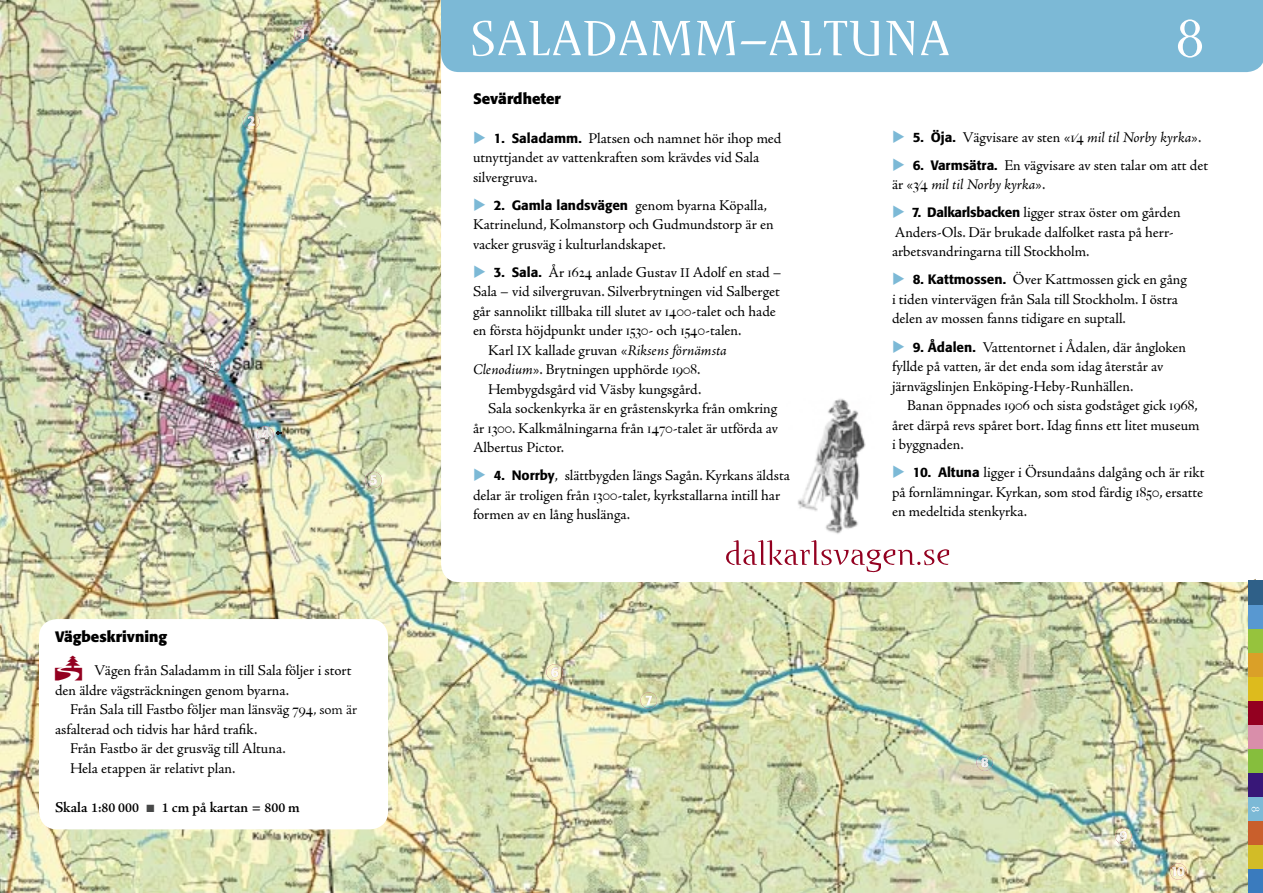
<style>
.page{position:relative;width:1263px;height:893px;background:#fff}
.page>*{position:absolute;margin:0;border:0;box-sizing:border-box;transform-origin:0 0}
.t1{font:15px/19.5px "Adobe Jenson Pro";color:#000}
.t2{font:600 15px "Adobe Jenson Pro";color:#000}
.t3{font:700 15px "Formata";color:#000}
.s1{font-family:"Big Caslon";font-weight:500;font-size:13.5px}
.s2{font-weight:300}
.s3{font-size:13.5px}
.s4{color:#474848}
.s5{color:#7cb9d6}
.s6{font-family:"Formata";font-weight:500;font-size:13.5px}
.s7{font-style:italic}
</style>
<div class="page">
<img style="left:0;top:0;width:1256px;height:893px">
<div style="left:441px;top:0;width:822px;height:582px;background:#fff;border-radius:18px"></div>
<img style="left:798px;top:399px;width:68px;height:135px">
<div style="left:441px;top:0;width:822px;height:72px;background:#7cb9d6"></div>
<img style="left:976px;top:754px;width:17px;height:17px">
<svg style="left:981px;top:758px;width:7px;height:9px"></svg>
<img style="left:640px;top:692px;width:17px;height:17px;border-radius:50%">
<svg style="left:646px;top:696px;width:6px;height:9px"></svg>
<img style="left:546px;top:664px;width:17px;height:17px">
<svg style="left:551px;top:668px;width:7px;height:9px"></svg>
<img style="left:365px;top:472px;width:17px;height:16px">
<svg style="left:370px;top:475px;width:7px;height:10px"></svg>
<img style="left:257px;top:426px;width:16px;height:17px">
<svg style="left:262px;top:430px;width:7px;height:9px"></svg>
<img style="left:204px;top:357px;width:17px;height:16px">
<svg style="left:209px;top:361px;width:7px;height:9px"></svg>
<img style="left:243px;top:113px;width:16px;height:16px">
<svg style="left:248px;top:116px;width:7px;height:10px"></svg>
<img style="left:1170px;top:863px;width:16px;height:17px">
<svg style="left:1172px;top:867px;width:12px;height:9px"></svg>
<img style="left:294px;top:26px;width:17px;height:16px">
<img style="left:1115px;top:828px;width:16px;height:16px">
<svg style="left:1120px;top:831px;width:7px;height:10px"></svg>
<svg style="left:300px;top:29px;width:4px;height:10px"></svg>
<div style="left:39px;top:619px;width:349px;height:210px;background:#fff;border-radius:18px"></div>
<svg style="left:1178px;top:19px;width:24px;height:39px"></svg>
<svg style="left:472px;top:19px;width:477px;height:40px"></svg>
<svg style="left:726px;top:540px;width:223px;height:33px"></svg>
<div style="left:441px;top:0;width:15px;height:19px;background:#7cb9d6"></div>
<div style="left:1228px;top:0;width:35px;height:62px;background:#7cb9d6"></div>
<svg style="left:276px;top:431px;width:5px;height:4px"></svg>
<div style="left:1248px;top:869px;width:15px;height:24px;background:#3a7bbe"></div>
<div style="left:1248px;top:580px;width:15px;height:25px;background:#2f6088"></div>
<div style="left:1248px;top:845px;width:15px;height:24px;background:#d2bc27"></div>
<div style="left:1248px;top:821px;width:15px;height:24px;background:#c95f2c"></div>
<div style="left:1248px;top:797px;width:15px;height:24px;background:#7cb9d6"></div>
<div style="left:1248px;top:773px;width:15px;height:24px;background:#381778"></div>
<div style="left:1248px;top:749px;width:15px;height:24px;background:#86be3d"></div>
<div style="left:1248px;top:725px;width:15px;height:24px;background:#d98eaa"></div>
<div style="left:1248px;top:701px;width:15px;height:24px;background:#930020"></div>
<div style="left:1248px;top:629px;width:15px;height:24px;background:#96c33d"></div>
<div style="left:1248px;top:605px;width:15px;height:24px;background:#5898d1"></div>
<div style="left:1248px;top:653px;width:15px;height:24px;background:#daa028"></div>
<div style="left:1248px;top:677px;width:15px;height:24px;background:#ddbb1d"></div>
<svg style="left:1251px;top:807px;width:8px;height:5px"></svg>
<p class="t3" style="left:55px;top:627px;width:114px">Vägbeskrivning</p>
<p class="t1" style="left:55px;top:661px;width:298px;text-indent:39px">Vägen från Saladamm in till Sala följer i stort den äldre vägsträckningen genom byarna.</p>
<p class="t1" style="left:70px;top:700px;width:289px">Från Sala till Fastbo följer man länsväg <span class="s1">794</span><span class="s2">, som är</span></p>
<p class="t1" style="left:55px;top:719px;width:204px">asfalterad och tidvis har hård trafik.</p>
<p class="t1" style="left:70px;top:739px;width:217px">Från Fastbo är det grusväg till Altuna.</p>
<p class="t1" style="left:70px;top:758px;width:167px">Hela etappen är relativt plan.</p>
<p class="t2" style="left:55px;top:798px;width:246px">Skala <span class="s3">1:80 000</span> <span class="s4">■</span> <span class="s3">1</span> cm på kartan = <span class="s3">800</span> m</p>
<p class="t3" style="left:473px;top:89px;width:89px">Sevärdheter</p>
<p class="t1" style="left:473px;top:129px;width:310px"><span class="s5">◆</span> <span class="s6">1. Saladamm.</span> Platsen och namnet hör ihop med utnyttjandet av vattenkraften som krävdes vid Sala silvergruva.</p>
<p class="t1" style="left:473px;top:196px;width:302px"><span class="s5">◆</span> <span class="s6">2. Gamla landsvägen</span> genom byarna Köpalla,<br>Katrinelund, Kolmanstorp och Gudmundstorp är en vacker grusväg i kulturlandskapet.</p>
<p class="t1" style="left:473px;top:263px;width:310px"><span class="s5">◆</span> <span class="s6">3. Sala.</span> År <span class="s1">1624</span> anlade Gustav <span class="s3">II</span> Adolf en stad –</p>
<p class="t1" style="left:473px;top:282px;width:308px">Sala – vid silvergruvan. Silverbrytningen vid Salberget</p>
<p class="t1" style="left:473px;top:302px;width:304px">går sannolikt tillbaka till slutet av <span class="s1">1400</span>-talet och hade</p>
<p class="t1" style="left:473px;top:321px;width:270px">en första höjdpunkt under <span class="s1">1530</span>- och <span class="s1">1540</span>-talen.</p>
<p class="t1" style="left:488px;top:341px;width:240px">Karl <span class="s3">IX</span> kallade gruvan «<span class="s7">Riksens förnämsta</span></p>
<p class="t1" style="left:473px;top:360px;width:229px"><span class="s7">Clenodium</span>». Brytningen upphörde <span class="s1">1908</span>.</p>
<p class="t1" style="left:488px;top:380px;width:215px">Hembygdsgård vid Väsby kungsgård.</p>
<p class="t1" style="left:488px;top:399px;width:291px">Sala sockenkyrka är en gråstenskyrka från omkring</p>
<p class="t1" style="left:473px;top:419px;width:306px">år <span class="s1">1300</span>. Kalkmålningarna från <span class="s1">1470</span>-talet är utförda av</p>
<p class="t1" style="left:473px;top:438px;width:93px">Albertus Pictor.</p>
<p class="t1" style="left:473px;top:466px;width:318px"><span class="s5">◆</span> <span class="s6">4. Norrby</span>, slättbygden längs Sagån. Kyrkans äldsta delar är troligen från <span class="s1">1300</span>-talet, kyrkstallarna intill har formen av en lång huslänga.</p>
<p class="t1" style="left:892px;top:128px;width:311px"><span class="s5">◆</span> <span class="s6">5. Öja.</span> Vägvisare av sten «<span class="s1">1⁄4</span> <span class="s7">mil til Norby kyrka</span>».</p>
<p class="t1" style="left:892px;top:156px;width:318px"><span class="s5">◆</span> <span class="s6">6. Varmsätra.</span> En vägvisare av sten talar om att det är «<span class="s1">3⁄4</span> <span class="s7">mil til Norby kyrka</span>».</p>
<p class="t1" style="left:892px;top:203px;width:290px"><span class="s5">◆</span> <span class="s6">7. Dalkarlsbacken</span> ligger strax öster om gården<br>Anders-Ols. Där brukade dalfolket rasta på herr&shy;arbetsvandringarna till Stockholm.</p>
<p class="t1" style="left:892px;top:270px;width:296px"><span class="s5">◆</span> <span class="s6">8. Kattmossen.</span> Över Kattmossen gick en gång i tiden vintervägen från Sala till Stockholm. I östra delen av mossen fanns tidigare en suptall.</p>
<p class="t1" style="left:892px;top:337px;width:296px"><span class="s5">◆</span> <span class="s6">9. Ådalen.</span> Vattentornet i Ådalen, där ångloken fyllde på vatten, är det enda som idag återstår av järnvägslinjen Enköping-Heby-Runhällen.</p>
<p class="t1" style="left:892px;top:396px;width:309px;text-indent:15px">Banan öppnades <span class="s1">1906</span> och sista godståget gick <span class="s1">1968</span>, året därpå revs spåret bort. Idag finns ett litet museum i byggnaden.</p>
<p class="t1" style="left:892px;top:463px;width:314px;text-align:justify"><span class="s5">◆</span> <span class="s6">10. Altuna</span> ligger i Örsundaåns dalgång och är rikt på fornlämningar. Kyrkan, som stod färdig <span class="s1">1850</span>, ersatte en medeltida stenkyrka.</p>
</div>
